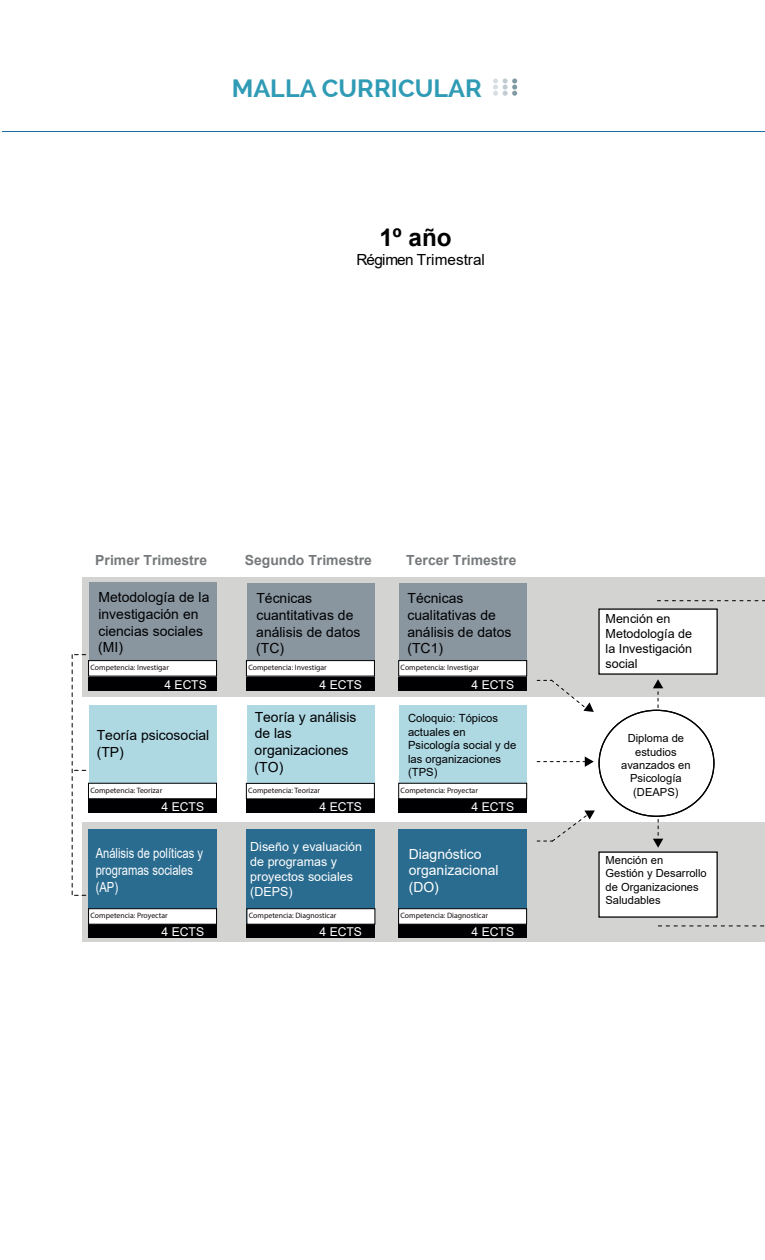
<style>
.page{position:relative;width:765px;height:1260px;background:#fff}
.page>*{position:absolute;margin:0;border:0;box-sizing:border-box;transform-origin:0 0}
.t1{font:700 25px "Raleway";color:#309bb5}
.t2{font:700 24.25px "Arial";color:#000002}
.t3{font:15.38px "Arial";color:#000002}
.t4{font:13.88px/16.8px "Arial";color:#000002}
.t5{font:700 13.88px "Arial";color:#76797b}
.t6{font:13.88px/16.8px "Arial";color:#fff;scale:.8 1}
.t7{font:13.88px/16.8px "Arial";color:#fff}
.t8{font:12.5px/15px "Arial";color:#fff}
.t9{font:12.5px/15px "Arial";color:#000002}
.t10{font:12.12px "Arial";letter-spacing:.005em;color:#fff}
.t11{font:11.25px/13.5px "Arial";color:#000002}
.t12{font:11.12px/13.4px "Arial";color:#000002;text-align:center}
.t13{font:7.75px "Myriad Pro";color:#160d0d}
</style>
<div class="page">
<hr style="left:2px;top:132px;width:763px;height:1px;background:#196ca2">
<div style="left:83px;top:577px;width:682px;height:119px;background:#d3d3d2"></div>
<div style="left:598px;top:608px;width:120px;height:67px;background:#fff"></div>
<div style="left:82px;top:823px;width:683px;height:119px;background:#d3d3d2"></div>
<div style="left:399px;top:705px;width:128px;height:94px;background:#aed8e2"></div>
<div style="left:399px;top:829px;width:128px;height:95px;background:#2a6c90"></div>
<div style="left:399px;top:583px;width:128px;height:94px;background:#89969f"></div>
<div style="left:247px;top:705px;width:128px;height:94px;background:#aed8e2"></div>
<div style="left:246px;top:829px;width:128px;height:95px;background:#2a6c90"></div>
<div style="left:89px;top:705px;width:128px;height:94px;background:#aed8e2"></div>
<div style="left:89px;top:829px;width:128px;height:95px;background:#2a6c90"></div>
<div style="left:598px;top:710px;width:117px;height:107px;background:#fff;border:1px solid #000002;border-radius:50%"></div>
<svg style="left:657px;top:600px;width:108px;height:1px"></svg>
<svg style="left:537px;top:756px;width:57px;height:11px"></svg>
<svg style="left:537px;top:810px;width:58px;height:32px"></svg>
<svg style="left:537px;top:679px;width:57px;height:33px"></svg>
<div style="left:89px;top:582px;width:128px;height:95px;background:#89969f"></div>
<div style="left:89px;top:677px;width:128px;height:14px;background:#000002"></div>
<div style="left:89px;top:799px;width:128px;height:14px;background:#000002"></div>
<div style="left:89px;top:924px;width:128px;height:13px;background:#000002"></div>
<div style="left:247px;top:583px;width:128px;height:94px;background:#89969f"></div>
<div style="left:246px;top:924px;width:128px;height:13px;background:#000002"></div>
<div style="left:399px;top:924px;width:128px;height:13px;background:#000002"></div>
<div style="left:246px;top:799px;width:128px;height:14px;background:#000002"></div>
<div style="left:399px;top:799px;width:128px;height:14px;background:#000002"></div>
<div style="left:246px;top:677px;width:128px;height:14px;background:#000002"></div>
<div style="left:399px;top:677px;width:128px;height:14px;background:#000002"></div>
<svg style="left:658px;top:925px;width:107px;height:1px"></svg>
<svg style="left:72px;top:654px;width:14px;height:242px"></svg>
<div style="left:598px;top:851px;width:120px;height:67px;background:#fff"></div>
<svg style="left:653px;top:679px;width:10px;height:29px"></svg>
<svg style="left:653px;top:819px;width:10px;height:29px"></svg>
<div style="left:88px;top:660px;width:129px;height:16px;background:#fff;border:1px solid #000002"></div>
<div style="left:246px;top:660px;width:129px;height:16px;background:#fff;border:1px solid #000002"></div>
<div style="left:399px;top:660px;width:128px;height:16px;background:#fff;border:1px solid #000002"></div>
<div style="left:88px;top:783px;width:129px;height:16px;background:#fff;border:1px solid #000002"></div>
<div style="left:246px;top:783px;width:129px;height:16px;background:#fff;border:1px solid #000002"></div>
<div style="left:399px;top:783px;width:128px;height:16px;background:#fff;border:1px solid #000002"></div>
<div style="left:88px;top:909px;width:129px;height:15px;background:#fff"></div>
<div style="left:247px;top:909px;width:128px;height:15px;background:#fff"></div>
<div style="left:398px;top:909px;width:129px;height:15px;background:#fff"></div>
<svg style="left:493px;top:78px;width:24px;height:18px"></svg>
<h1 class="t1" style="left:232px;top:74px;width:252px">MALLA CURRICULAR</h1>
<h2 class="t2" style="left:379px;top:221px;width:74px">1º año</h2>
<h3 class="t3" style="left:356px;top:249px;width:130px">Régimen Trimestral</h3>
<h3 class="t5" style="left:95px;top:550px;width:113px">Primer Trimestre</h3>
<h3 class="t5" style="left:245px;top:550px;width:129px">Segundo Trimestre</h3>
<h3 class="t5" style="left:406px;top:550px;width:112px">Tercer Trimestre</h3>
<h3 class="t4" style="left:98px;top:589px;width:113px">Metodología de la investigación en ciencias sociales (MI)</h3>
<h3 class="t4" style="left:256px;top:590px;width:106px">Técnicas cuantitativas de análisis de datos (TC)</h3>
<h3 class="t4" style="left:407px;top:590px;width:106px">Técnicas cualitativas de análisis de datos (TC1)</h3>
<p class="t13" style="left:90px;top:663px;width:80px">Competencia: Investigar</p>
<p class="t13" style="left:248px;top:663px;width:80px">Competencia: Investigar</p>
<p class="t13" style="left:401px;top:663px;width:80px">Competencia: Investigar</p>
<h3 class="t10" style="left:164px;top:676px;width:44px">4 ECTS</h3>
<h3 class="t4" style="left:97px;top:727px;width:114px">Teoría psicosocial (TP)</h3>
<h3 class="t10" style="left:319px;top:676px;width:44px">4 ECTS</h3>
<h3 class="t10" style="left:472px;top:676px;width:44px">4 ECTS</h3>
<h3 class="t4" style="left:255px;top:708px;width:103px">Teoría y análisis de las organizaciones (TO)</h3>
<h3 class="t11" style="left:408px;top:711px;width:110px">Coloquio: Tópicos actuales en<br>Psicología social y de las organizaciones (TPS)</h3>
<p class="t13" style="left:90px;top:786px;width:73px">Competencia: Teorizar</p>
<p class="t13" style="left:248px;top:786px;width:73px">Competencia: Teorizar</p>
<p class="t13" style="left:401px;top:786px;width:79px">Competencia: Proyectar</p>
<h3 class="t10" style="left:162px;top:798px;width:44px">4 ECTS</h3>
<h3 class="t6" style="left:96px;top:845px;width:136px">Análisis de políticas y programas sociales (AP)</h3>
<h3 class="t10" style="left:319px;top:798px;width:44px">4 ECTS</h3>
<h3 class="t10" style="left:472px;top:798px;width:44px">4 ECTS</h3>
<h3 class="t8" style="left:250px;top:839px;width:113px">Diseño y evaluación de programas y proyectos sociales (DEPS)</h3>
<h3 class="t7" style="left:409px;top:845px;width:92px">Diagnóstico organizacional (DO)</h3>
<p class="t13" style="left:90px;top:911px;width:79px">Competencia: Proyectar</p>
<p class="t13" style="left:249px;top:911px;width:89px">Competencia: Diagnosticar</p>
<p class="t13" style="left:401px;top:911px;width:89px">Competencia: Diagnosticar</p>
<h3 class="t10" style="left:162px;top:923px;width:44px">4 ECTS</h3>
<h3 class="t10" style="left:319px;top:923px;width:44px">4 ECTS</h3>
<h3 class="t10" style="left:472px;top:923px;width:44px">4 ECTS</h3>
<h3 class="t9" style="left:606px;top:611px;width:88px">Mención en<br>Metodología de la Investigación social</h3>
<h3 class="t12" style="left:621px;top:732px;width:71px">Diploma de estudios avanzados en<br>Psicología (DEAPS)</h3>
<h3 class="t12" style="left:606px;top:853px;width:103px;text-align:left">Mención en<br>Gestión y Desarrollo de Organizaciones<br>Saludables</h3>
</div>
